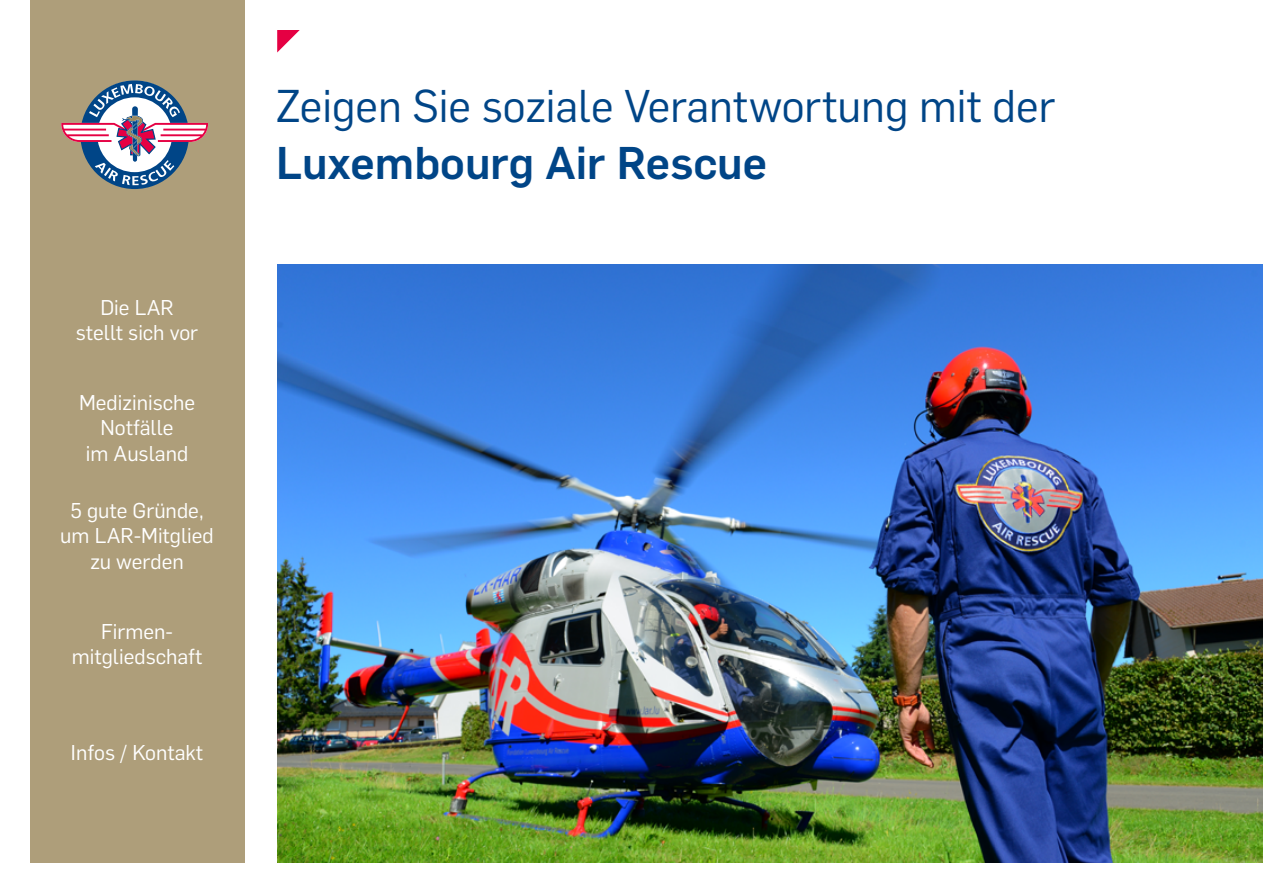
<style>
.page{position:relative;width:1263px;height:893px;background:#fff}
.page>*{position:absolute;margin:0;border:0;box-sizing:border-box;transform-origin:0 0}
.t1{font:45px "Flama";color:#004587}
.t2{font:500 45px "Flama";color:#004587}
.t3{font:21px/25.2px "Flama";color:#fff;text-align:center}
</style>
<div class="page">
<div style="left:30px;top:0;width:214px;height:863px;background:#ae9e7a"></div>
<svg style="left:61px;top:80px;width:147px;height:109px"></svg>
<svg style="left:277px;top:30px;width:23px;height:23px"></svg>
<img style="left:277px;top:265px;width:986px;height:598px">
<p class="t3" style="left:76px;top:293px;width:124px">Die LAR stellt sich vor</p>
<p class="t3" style="left:79px;top:389px;width:118px">Medizinische<br>Notfälle<br>im Ausland</p>
<p class="t3" style="left:60px;top:497px;width:155px">5 gute Gründe, um LAR-Mitglied zu werden</p>
<p class="t3" style="left:72px;top:617px;width:132px">Firmen&shy;mitgliedschaft</p>
<p class="t3" style="left:71px;top:738px;width:134px">Infos / Kontakt</p>
<h1 class="t1" style="left:276px;top:75px;width:781px">Zeigen Sie soziale Verantwortung mit der</h1>
<h1 class="t2" style="left:276px;top:131px;width:493px">Luxembourg Air Rescue</h1>
</div>
